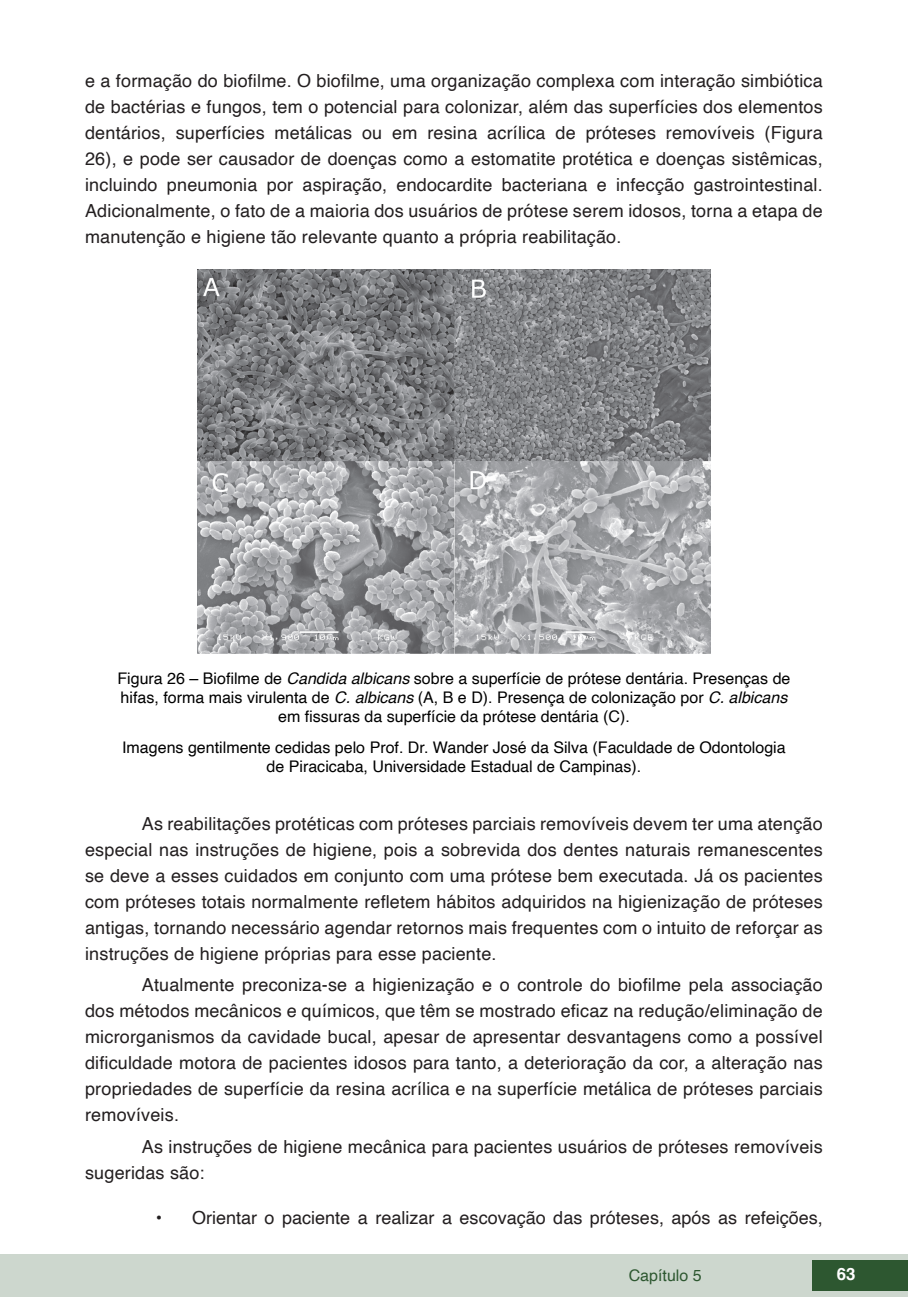
<style>
.page{position:relative;width:908px;height:1304px;background:#fff}
.page>*{position:absolute;margin:0;border:0;box-sizing:border-box;transform-origin:0 0}
.t1{font:18px/26px "Helvetica";letter-spacing:.01em;color:#231f20;text-align:justify}
.t2{font:700 16.8px "Helvetica";color:#fff}
.t3{font:16px/19.2px "Helvetica";color:#000;text-align:center}
.t4{font:16px "Helvetica";color:#2d5730}
.s1{font-style:italic}
</style>
<div class="page">
<div style="left:0;top:1254px;width:906px;height:43px;background:#cdd7ce"></div>
<div style="left:812px;top:1261px;width:95px;height:30px;background:#2d5730"></div>
<img style="left:197px;top:269px;width:513px;height:384px">
<p class="t1" style="left:85px;top:68px;width:738px">e a formação do biofilme. O biofilme, uma organização complexa com interação simbiótica de bactérias e fungos, tem o potencial para colonizar, além das superfícies dos elementos dentários, superfícies metálicas ou em resina acrílica de próteses removíveis (Figura 26), e pode ser causador de doenças como a estomatite protética e doenças sistêmicas, incluindo pneumonia por aspiração, endocardite bacteriana e infecção gastrointestinal.<br>Adicionalmente, o fato de a maioria dos usuários de prótese serem idosos, torna a etapa de manutenção e higiene tão relevante quanto a própria reabilitação.</p>
<p class="t3" style="left:117px;top:669px;width:674px">Figura 26 – Biofilme de <span class="s1">Candida albicans</span> sobre a superfície de prótese dentária. Presenças de hifas, forma mais virulenta de <span class="s1">C. albicans</span> (A, B e D). Presença de colonização por <span class="s1">C. albicans </span>em fissuras da superfície da prótese dentária (C).</p>
<p class="t3" style="left:122px;top:738px;width:664px">Imagens gentilmente cedidas pelo Prof. Dr. Wander José da Silva (Faculdade de Odontologia de Piracicaba, Universidade Estadual de Campinas).</p>
<p class="t1" style="left:85px;top:811px;width:738px;text-indent:57px">As reabilitações protéticas com próteses parciais removíveis devem ter uma atenção especial nas instruções de higiene, pois a sobrevida dos dentes naturais remanescentes se deve a esses cuidados em conjunto com uma prótese bem executada. Já os pacientes com próteses totais normalmente refletem hábitos adquiridos na higienização de próteses antigas, tornando necessário agendar retornos mais frequentes com o intuito de reforçar as instruções de higiene próprias para esse paciente.</p>
<p class="t1" style="left:85px;top:972px;width:738px;text-indent:57px">Atualmente preconiza-se a higienização e o controle do biofilme pela associação dos métodos mecânicos e químicos, que têm se mostrado eficaz na redução/eliminação de microrganismos da cavidade bucal, apesar de apresentar desvantagens como a possível dificuldade motora de pacientes idosos para tanto, a deterioração da cor, a alteração nas propriedades de superfície da resina acrílica e na superfície metálica de próteses parciais removíveis.</p>
<p class="t1" style="left:85px;top:1134px;width:738px;text-indent:57px">As instruções de higiene mecânica para pacientes usuários de próteses removíveis sugeridas são:</p>
<p class="t1" style="left:156px;top:1205px;width:668px">• Orientar o paciente a realizar a escovação das próteses, após as refeições,</p>
<p class="t4" style="left:628px;top:1263px;width:74px">Capítulo 5</p>
<p class="t2" style="left:836px;top:1261px;width:20px">63</p>
</div>
